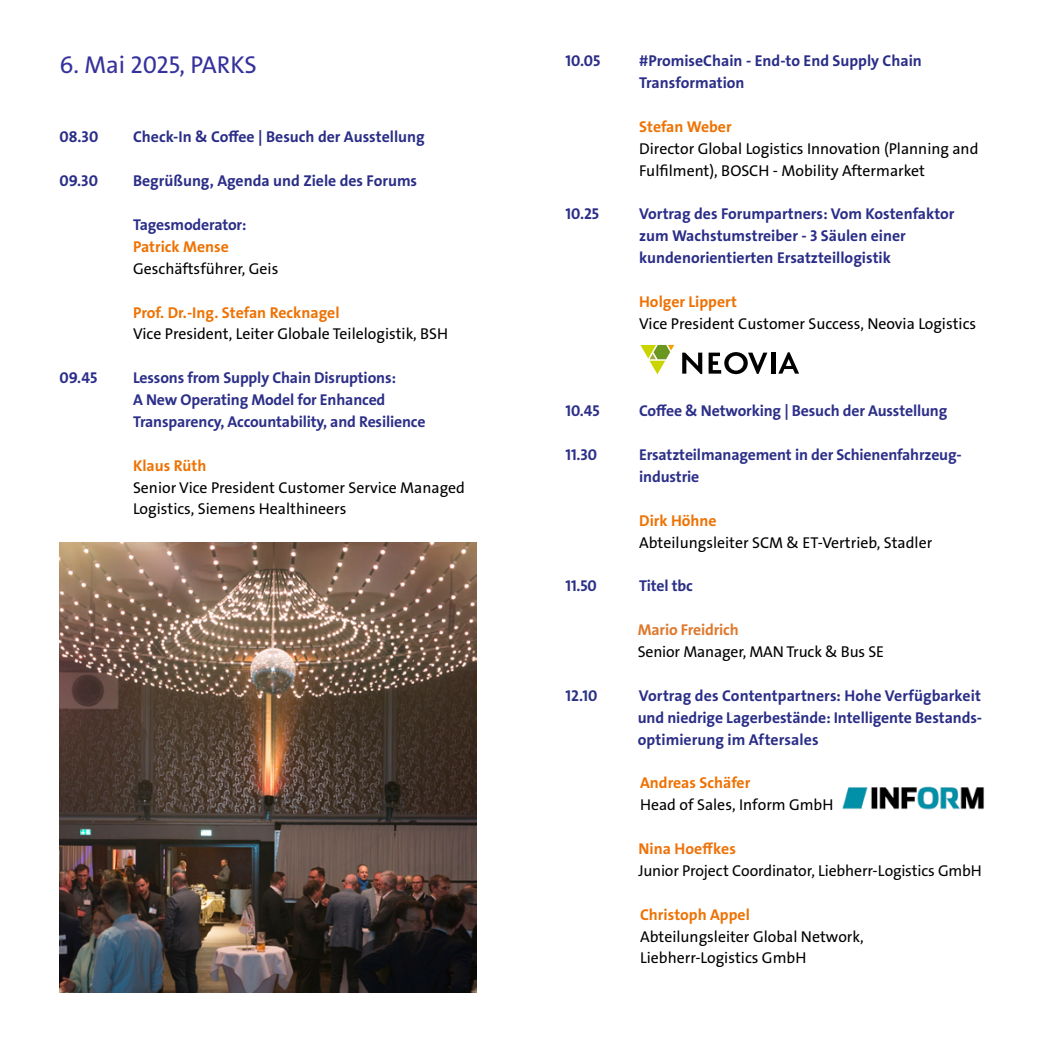
<style>
.page{position:relative;width:1042px;height:1042px;background:#fff}
.page>*{position:absolute;margin:0;border:0;box-sizing:border-box;transform-origin:0 0}
.t1{font:24.5px "The Sans LP5 Plain";color:#36329c}
.t2{font:15.75px/21.9px "The Sans LP5 Plain";color:#000}
.t3{font:15.75px/21.9px "The Sans LP7 Bld";color:#2a2d87}
.t4{font:15.75px/21.9px "The Sans LP7 Bld";letter-spacing:-.01em;color:#2c2f88}
.t5{font:15.75px "The Sans LP7 Bld";color:#ee7203}
.t6{font:15.75px "The Sans LP5 Plain";letter-spacing:-.01em;color:#030405}
.t7{font:15.75px "The Sans LP5 Plain";letter-spacing:-.01em;color:#020203}
.t8{font:15.75px "The Sans LP7 Bld";letter-spacing:-.01em;color:#df782d}
.t9{font:15.75px "The Sans LP7 Bld";letter-spacing:.01em;color:#ee7209}
.t10{font:15.75px "The Sans LP7 Bld";color:#2a3284}
</style>
<div class="page">
<svg style="left:640px;top:345px;width:34px;height:29px"></svg>
<svg style="left:682px;top:353px;width:20px;height:21px"></svg>
<svg style="left:708px;top:352px;width:59px;height:22px"></svg>
<hr style="left:771px;top:353px;width:4px;height:21px;background:#000">
<svg style="left:778px;top:352px;width:21px;height:22px"></svg>
<img style="left:60px;top:542px;width:416px;height:450px">
<img style="left:842px;top:786px;width:143px;height:24px">
<h1 class="t1" style="left:60px;top:49px;width:199px">6. Mai 2025, PARKS</h1>
<p class="t3" style="left:60px;top:126px;width:40px">08.30</p>
<p class="t3" style="left:133px;top:126px;width:293px">Check-In &amp; Coffee | Besuch der Ausstellung</p>
<p class="t3" style="left:60px;top:170px;width:40px">09.30</p>
<p class="t3" style="left:133px;top:170px;width:286px">Begrüßung, Agenda und Ziele des Forums</p>
<p class="t4" style="left:133px;top:214px;width:115px">Tagesmoderator:</p>
<p class="t5" style="left:133px;top:236px;width:97px">Patrick Mense</p>
<p class="t2" style="left:133px;top:258px;width:147px">Geschäftsführer, Geis</p>
<p class="t5" style="left:133px;top:302px;width:208px">Prof. Dr.-Ing. Stefan Recknagel</p>
<p class="t2" style="left:133px;top:323px;width:317px">Vice President, Leiter Globale Teilelogistik, BSH</p>
<p class="t3" style="left:60px;top:367px;width:39px">09.45</p>
<p class="t4" style="left:133px;top:367px;width:294px">Lessons from Supply Chain Disruptions:<br>A New Operating Model for Enhanced<br>Transparency, Accountability, and Resilience</p>
<p class="t5" style="left:133px;top:455px;width:75px">Klaus Rüth</p>
<p class="t2" style="left:133px;top:476px;width:333px">Senior Vice President Customer Service Managed<br>Logistics, Siemens Healthineers</p>
<p class="t3" style="left:566px;top:50px;width:36px">10.05</p>
<p class="t3" style="left:639px;top:50px;width:284px">#PromiseChain - End-to End Supply Chain<br>Transformation</p>
<p class="t5" style="left:639px;top:116px;width:94px">Stefan Weber</p>
<p class="t2" style="left:639px;top:138px;width:341px">Director Global Logistics Innovation (Planning and<br>Fulfilment), BOSCH - Mobility Aftermarket</p>
<p class="t3" style="left:566px;top:203px;width:35px">10.25</p>
<p class="t3" style="left:639px;top:203px;width:317px">Vortrag des Forumpartners: Vom Kostenfaktor zum Wachstumstreiber - 3 Säulen einer kundenorientierten Ersatzteillogistik</p>
<p class="t5" style="left:639px;top:291px;width:99px">Holger Lippert</p>
<p class="t2" style="left:639px;top:313px;width:338px">Vice President Customer Success, Neovia Logistics</p>
<p class="t4" style="left:566px;top:400px;width:35px">10.45</p>
<p class="t4" style="left:639px;top:400px;width:310px">Coffee &amp; Networking | Besuch der Ausstellung</p>
<p class="t4" style="left:566px;top:444px;width:33px">11.30</p>
<p class="t4" style="left:639px;top:444px;width:324px">Ersatzteilmanagement in der Schienenfahrzeug&shy;industrie</p>
<p class="t5" style="left:639px;top:510px;width:79px">Dirk Höhne</p>
<p class="t2" style="left:639px;top:531px;width:295px">Abteilungsleiter SCM &amp; ET-Vertrieb, Stadler</p>
<p class="t4" style="left:566px;top:575px;width:33px">11.50</p>
<p class="t4" style="left:639px;top:575px;width:55px">Titel tbc</p>
<p class="t8" style="left:638px;top:620px;width:103px">Mario Freidrich</p>
<p class="t7" style="left:638px;top:641px;width:248px">Senior Manager, MAN Truck &amp; Bus SE</p>
<p class="t10" style="left:566px;top:685px;width:33px">12.10</p>
<p class="t3" style="left:638px;top:685px;width:346px;text-align:justify">Vortrag des Contentpartners: Hohe Verfügbarkeit und niedrige Lagerbestände: Intelligente Bestands&shy;optimierung im Aftersales</p>
<p class="t5" style="left:640px;top:773px;width:112px">Andreas Schäfer</p>
<p class="t2" style="left:640px;top:794px;width:195px">Head of Sales, Inform GmbH</p>
<p class="t9" style="left:638px;top:838px;width:99px">Nina Hoeffkes</p>
<p class="t6" style="left:638px;top:860px;width:345px">Junior Project Coordinator, Liebherr-Logistics GmbH</p>
<p class="t5" style="left:640px;top:904px;width:111px">Christoph Appel</p>
<p class="t2" style="left:640px;top:925px;width:225px">Abteilungsleiter Global Network,<br>Liebherr-Logistics GmbH</p>
</div>
